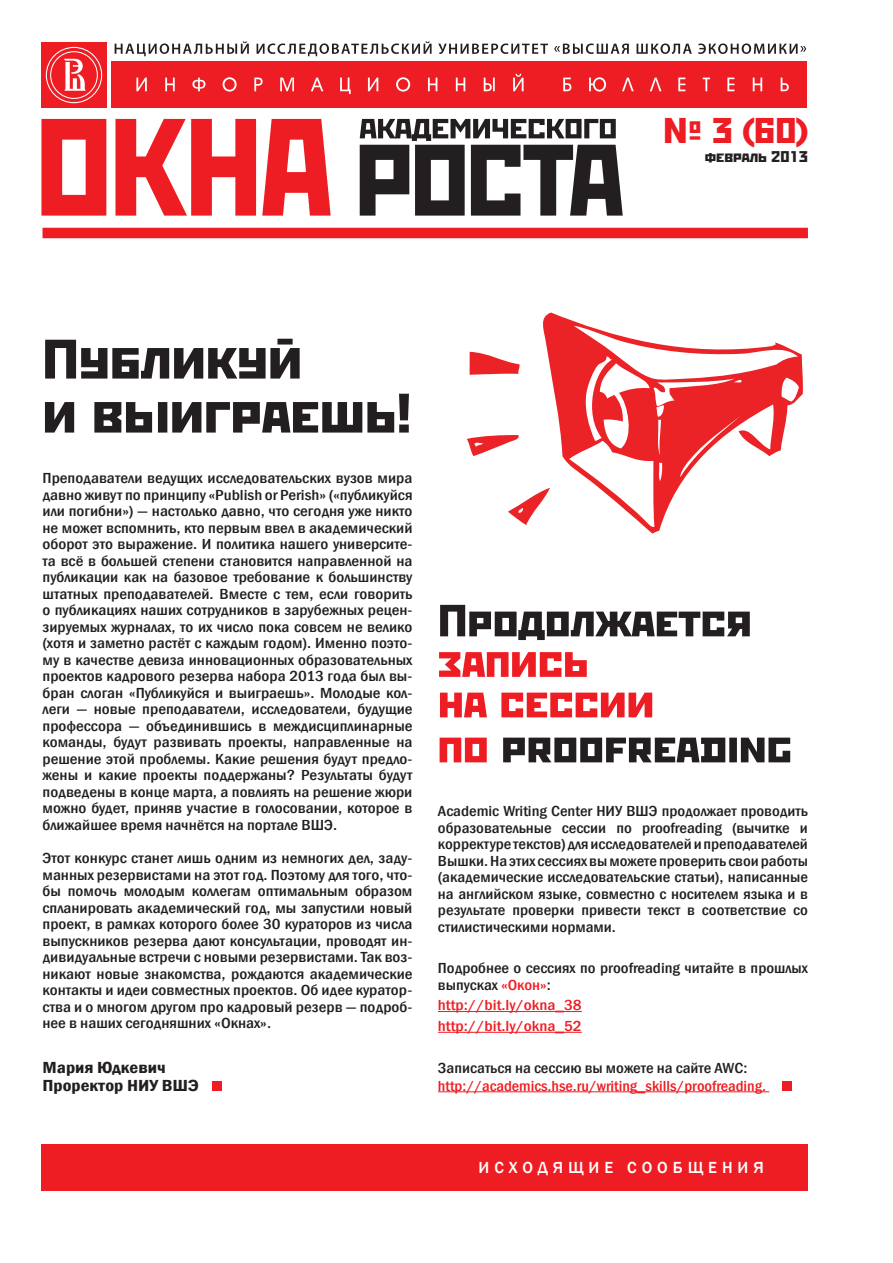
<style>
.page{position:relative;width:893px;height:1263px;background:#fff}
.page>*{position:absolute;margin:0;border:0;box-sizing:border-box;transform-origin:0 0}
.t1{font:55.5px/54px "Rodchenko C";color:#231f20;scale:1.19 1}
.t2{font:45px "Rodchenko C";color:#231f20;scale:1.19 1}
.t3{font:45px/40.5px "Rodchenko C";color:#ee1d23;scale:1.19 1}
.t4{font:35.55px "Rodchenko C";color:#ee1d23;scale:1.19 1}
.t5{font:600 condensed 16.5px/18px "Franklin Gothic";color:#231f20;scale:1.16 1}
.t6{font:500 16.5px "Franklin Gothic";letter-spacing:.3em;color:#fff}
.t7{font:15.45px "Rodchenko C";color:#231f20;scale:1.19 1}
.t8{font:500 condensed 15px/16.5px "Franklin Gothic";color:#231f20;text-align:justify;scale:1.15 1}
.t9{font:500 condensed 15px/16.5px "Franklin Gothic";color:#231f20;text-align:justify;scale:1.13 1}
.t10{font:500 condensed 15px "Franklin Gothic";color:#ee1d23;scale:1.1 1}
.t11{font:500 condensed 15px/20.7px "Franklin Gothic";color:#ee1d23;scale:1.16 1}
.s1{color:#ee1d23}
</style>
<div class="page">
<div style="left:41px;top:1144px;width:767px;height:47px;background:#ee1d23"></div>
<div style="left:43px;top:228px;width:765px;height:10px;background:#ee1d23"></div>
<div style="left:111px;top:61px;width:696px;height:47px;background:#ee1d23"></div>
<svg style="left:136px;top:74px;width:653px;height:20px"></svg>
<div style="left:41px;top:43px;width:66px;height:65px;background:#ee1d23"></div>
<svg style="left:115px;top:41px;width:691px;height:15px"></svg>
<svg style="left:41px;top:119px;width:65px;height:97px"></svg>
<svg style="left:115px;top:119px;width:141px;height:97px"></svg>
<svg style="left:262px;top:119px;width:69px;height:97px"></svg>
<svg style="left:46px;top:47px;width:56px;height:56px"></svg>
<svg style="left:360px;top:119px;width:263px;height:97px"></svg>
<hr style="left:438px;top:1011px;width:144px;height:1px;background:#ee1d23">
<hr style="left:438px;top:1032px;width:144px;height:1px;background:#ee1d23">
<hr style="left:438px;top:1091px;width:331px;height:1px;background:#ee1d23">
<div style="left:782px;top:1082px;width:9px;height:9px;background:#ee1d23"></div>
<div style="left:213px;top:1082px;width:9px;height:9px;background:#ee1d23"></div>
<svg style="left:467px;top:435px;width:52px;height:21px"></svg>
<svg style="left:508px;top:493px;width:30px;height:32px"></svg>
<svg style="left:538px;top:313px;width:265px;height:221px"></svg>
<svg style="left:470px;top:352px;width:50px;height:23px"></svg>
<h3 class="t4" style="left:664px;top:111px;width:123px">№ 3 (60)</h3>
<p class="t7" style="left:705px;top:148px;width:88px">февраль 2013</p>
<h1 class="t1" style="left:43px;top:330px;width:312px">Публикуй<br>и выиграешь!</h1>
<p class="t8" style="left:43px;top:470px;width:323px">Преподаватели ведущих исследовательских вузов мира давно живут по принципу «Publish or Perish» («публикуйся или погибни») — настолько давно, что сегодня уже никто не может вспомнить, кто первым ввел в академический оборот это выражение. И политика нашего университе&shy;та всё в большей степени становится направленной на публикации как на базовое требование к большинству штатных преподавателей. Вместе с тем, если говорить о публикациях наших сотрудников в зарубежных рецен&shy;зируемых журналах, то их число пока совсем не велико (хотя и заметно растёт с каждым годом). Именно поэто&shy;му в качестве девиза инновационных образовательных проектов кадрового резерва набора 2013 года был вы&shy;бран слоган «Публикуйся и выиграешь». Молодые кол&shy;леги — новые преподаватели, исследователи, будущие профессора — объединившись в междисциплинарные команды, будут развивать проекты, направленные на решение этой проблемы. Какие решения будут предло&shy;жены и какие проекты поддержаны? Результаты будут подведены в конце марта, а повлиять на решение жюри можно будет, приняв участие в голосовании, которое в ближайшее время начнётся на портале ВШЭ.</p>
<p class="t8" style="left:43px;top:850px;width:323px">Этот конкурс станет лишь одним из немногих дел, заду&shy;манных резервистами на этот год. Поэтому для того, что&shy;бы помочь молодым коллегам оптимальным образом спланировать академический год, мы запустили новый проект, в рамках которого более 30 кураторов из числа выпускников резерва дают консультации, проводят ин&shy;дивидуальные встречи с новыми резервистами. Так воз&shy;никают новые знакомства, рождаются академические контакты и идеи совместных проектов. Об идее куратор&shy;ства и о многом другом про кадровый резерв — подроб&shy;нее в наших сегодняшних «Окнах».</p>
<p class="t5" style="left:43px;top:1058px;width:136px">Мария Юдкевич<br>Проректор НИУ ВШЭ</p>
<h2 class="t2" style="left:438px;top:596px;width:265px">Продолжается</h2>
<h2 class="t3" style="left:438px;top:639px;width:183px">запись<br>на сессии</h2>
<h2 class="t2" style="left:438px;top:722px;width:299px"><span class="s1">по</span> proofreading</h2>
<p class="t9" style="left:438px;top:803px;width:329px">Academic Writing Center НИУ ВШЭ продолжает проводить образовательные сессии по proofreading (вычитке и корректуре текстов) для исследователей и преподавателей Вышки. На этих сессиях вы можете проверить свои работы (академические исследовательские статьи), написанные на английском языке, совместно с носителем языка и в результате проверки привести текст в соответствие со стилистическими нормами.</p>
<p class="t9" style="left:438px;top:960px;width:329px">Подробнее о сессиях по proofreading читайте в прошлых выпусках <span class="s1">«Окон»</span>:</p>
<p class="t11" style="left:438px;top:995px;width:126px">http://bit.ly/okna_38 http://bit.ly/okna_52</p>
<p class="t9" style="left:438px;top:1059px;width:275px">Записаться на сессию вы можете на сайте AWC:</p>
<p class="t10" style="left:438px;top:1076px;width:300px">http://academics.hse.ru/writing_skills/proofreading.</p>
<p class="t6" style="left:478px;top:1157px;width:287px">И сходящие сообщения</p>
</div>
